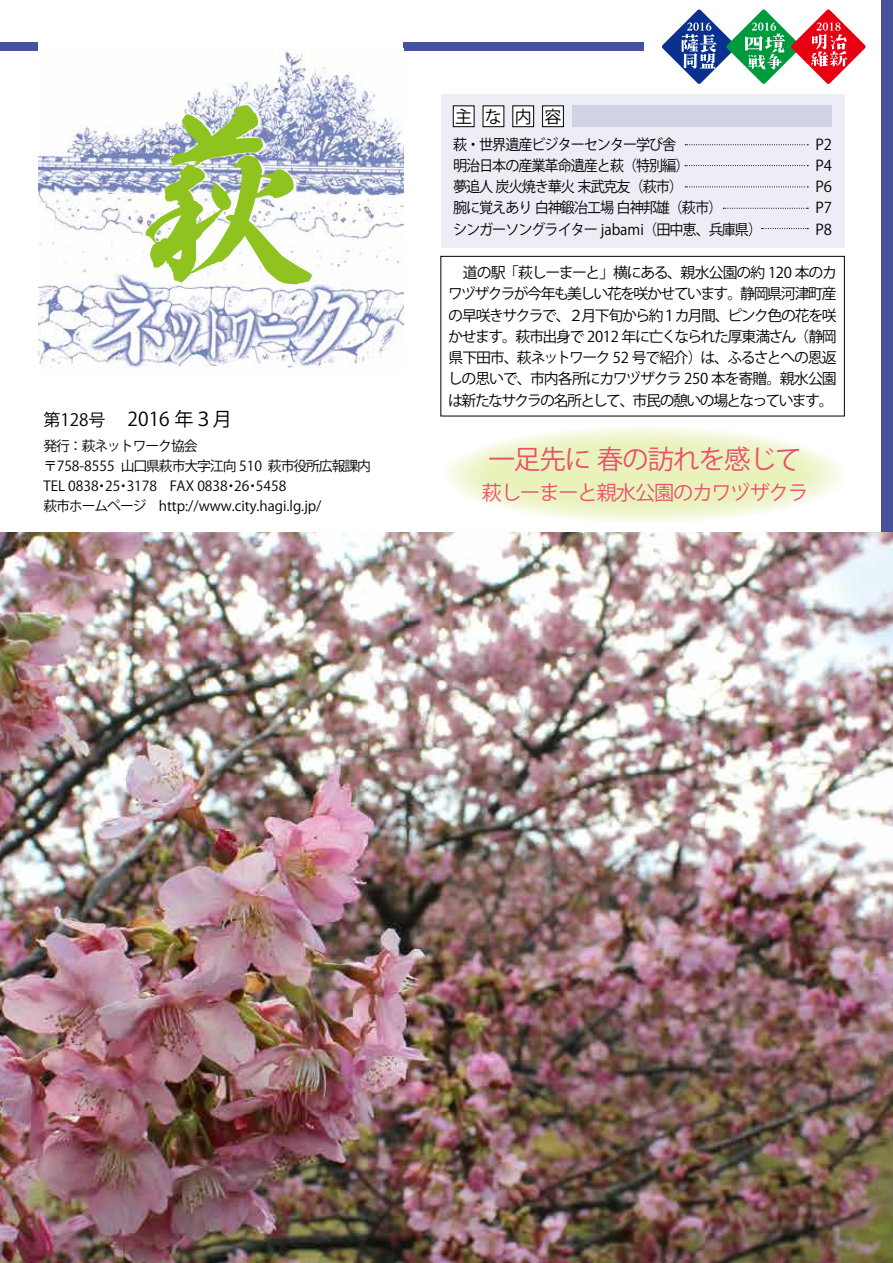
<style>
.page{position:relative;width:893px;height:1263px;background:#fff}
.page>*{position:absolute;margin:0;border:0;box-sizing:border-box;transform-origin:0 0}
.t1{font:26.55px "Koz Go Pr 6 N";letter-spacing:-.04em;color:#e9516f}
.t2{font:20.25px "Koz Go Pr 6 N";letter-spacing:-.055em;color:#e9516f}
.t3{font:19.2px "Koz Go Pr 6 N";color:#000}
.t4{font:16.95px "Koz Go Pr 6 N";color:#000}
.t5{font:14.85px/21.3px "Koz Go Pr 6 N";letter-spacing:-.095em;color:#000;text-align:right}
.t6{font:14.85px/21.3px "Koz Go Pr 6 N";letter-spacing:-.075em;color:#000;scale:.95 1}
.t7{font:14.85px "Koz Go Pr 6 N";letter-spacing:-.11em;color:#000}
.t8{font:14.85px/21.3px "Koz Go Pr 6 N";letter-spacing:-.075em;color:#000;text-align:justify}
.t9{font:13.8px/20.2px "Koz Go Pr 6 N";color:#000}
.t10{font:13.8px "Koz Go Pr 6 N";letter-spacing:-.075em;color:#000}
</style>
<div class="page">
<div style="left:441px;top:95px;width:404px;height:153px;background:#edeef5"></div>
<svg style="left:443px;top:426px;width:404px;height:98px;background:#eef4cb"></svg>
<div style="left:0;top:42px;width:643px;height:9px;background:#47529c"></div>
<div style="left:441px;top:256px;width:404px;height:160px;border:1px solid #000"></div>
<div style="left:38px;top:30px;width:365px;height:342px;background:#fff"></div>
<img style="left:38px;top:49px;width:365px;height:319px">
<svg style="left:146px;top:105px;width:166px;height:179px"></svg>
<div style="left:453px;top:106px;width:21px;height:21px;background:#fff"></div>
<div style="left:453px;top:106px;width:21px;height:21px;border:1px solid #000"></div>
<div style="left:483px;top:106px;width:21px;height:21px;background:#fff"></div>
<div style="left:483px;top:106px;width:21px;height:21px;border:1px solid #000"></div>
<div style="left:513px;top:106px;width:21px;height:21px;background:#fff"></div>
<div style="left:513px;top:106px;width:21px;height:21px;border:1px solid #000"></div>
<div style="left:543px;top:106px;width:20px;height:21px;background:#fff"></div>
<div style="left:542px;top:106px;width:22px;height:21px;border:1px solid #000"></div>
<svg style="left:685px;top:144px;width:123px;height:1px"></svg>
<svg style="left:685px;top:165px;width:123px;height:1px"></svg>
<svg style="left:685px;top:186px;width:123px;height:1px"></svg>
<svg style="left:723px;top:208px;width:85px;height:1px"></svg>
<svg style="left:762px;top:228px;width:46px;height:1px"></svg>
<div style="left:573px;top:106px;width:259px;height:21px;background:#d1d4e6"></div>
<div style="left:881px;top:0;width:12px;height:626px;background:#47529c"></div>
<img style="left:0;top:532px;width:893px;height:731px">
<svg style="left:662px;top:9px;width:203px;height:75px"></svg>
<p class="t3" style="left:128px;top:408px;width:106px">2016 年３月</p>
<p class="t4" style="left:43px;top:410px;width:64px">第128号</p>
<p class="t10" style="left:43px;top:438px;width:156px">発行：萩ネットワーク協会</p>
<p class="t10" style="left:43px;top:458px;width:329px">〒758-8555 山口県萩市大字江向 510 萩市役所広報課内</p>
<p class="t9" style="left:256px;top:476px;width:32px">5458</p>
<p class="t9" style="left:43px;top:476px;width:280px">TEL 0838<br>萩市ホームページ　http://www.city.hagi l g. j p. /</p>
<p class="t9" style="left:105px;top:476px;width:17px">25</p>
<p class="t9" style="left:127px;top:476px;width:103px">3178　FAX 0838</p>
<p class="t9" style="left:234px;top:476px;width:17px">26</p>
<p class="t9" style="left:95px;top:476px;width:15px">・</p>
<p class="t9" style="left:117px;top:476px;width:15px">・</p>
<p class="t9" style="left:224px;top:476px;width:15px">・</p>
<p class="t9" style="left:246px;top:476px;width:15px">・</p>
<p class="t4" style="left:455px;top:107px;width:19px">主</p>
<p class="t4" style="left:485px;top:107px;width:19px">な</p>
<p class="t4" style="left:515px;top:107px;width:19px">内</p>
<p class="t4" style="left:544px;top:107px;width:19px">容</p>
<p class="t6" style="left:453px;top:134px;width:327px">萩・世界遺産ビジターセンター学び舎<br>明治日本の産業革命遺産と萩（特別編(<br>夢追人炭火焼き華火末武克友（萩市(<br>腕に覚えあり白神鍛冶工場白神邦雄（萩市(<br>シンガーソングライター jabami（田中恵、兵庫県(</p>
<p class="t8" style="left:815px;top:134px;width:18px">2P 4P 6P 7P 8P</p>
<p class="t5" style="left:448px;top:262px;width:391px">　道の駅「萩しーまーと」横にある、親水公園の約 120 本のカワヅザクラが今年も美しい花を咲かせています。静岡県河津町産ピンク色の花を咲</p>
<p class="t5" style="left:448px;top:305px;width:390px;text-align:left">の早咲きサクラで、<br>かせます。萩市出身で 2012 年に亡くなられた厚東満さん（静岡県下田市、萩ネットワーク 52 号で紹介）は、ふるさとへの恩返しの思いで、市内各所にカワヅザクラ 250 本を寄贈。親水公園は新たなサクラの名所として、市民の憩いの場となっています。</p>
<p class="t7" style="left:568px;top:307px;width:163px">２月下旬から約１カ月間、</p>
<h1 class="t1" style="left:488px;top:445px;width:315px">一足先に春の訪れを感じて</h1>
<h2 class="t2" style="left:482px;top:481px;width:328px">萩しーまーと親水公園のカワヅザクラ</h2>
</div>
